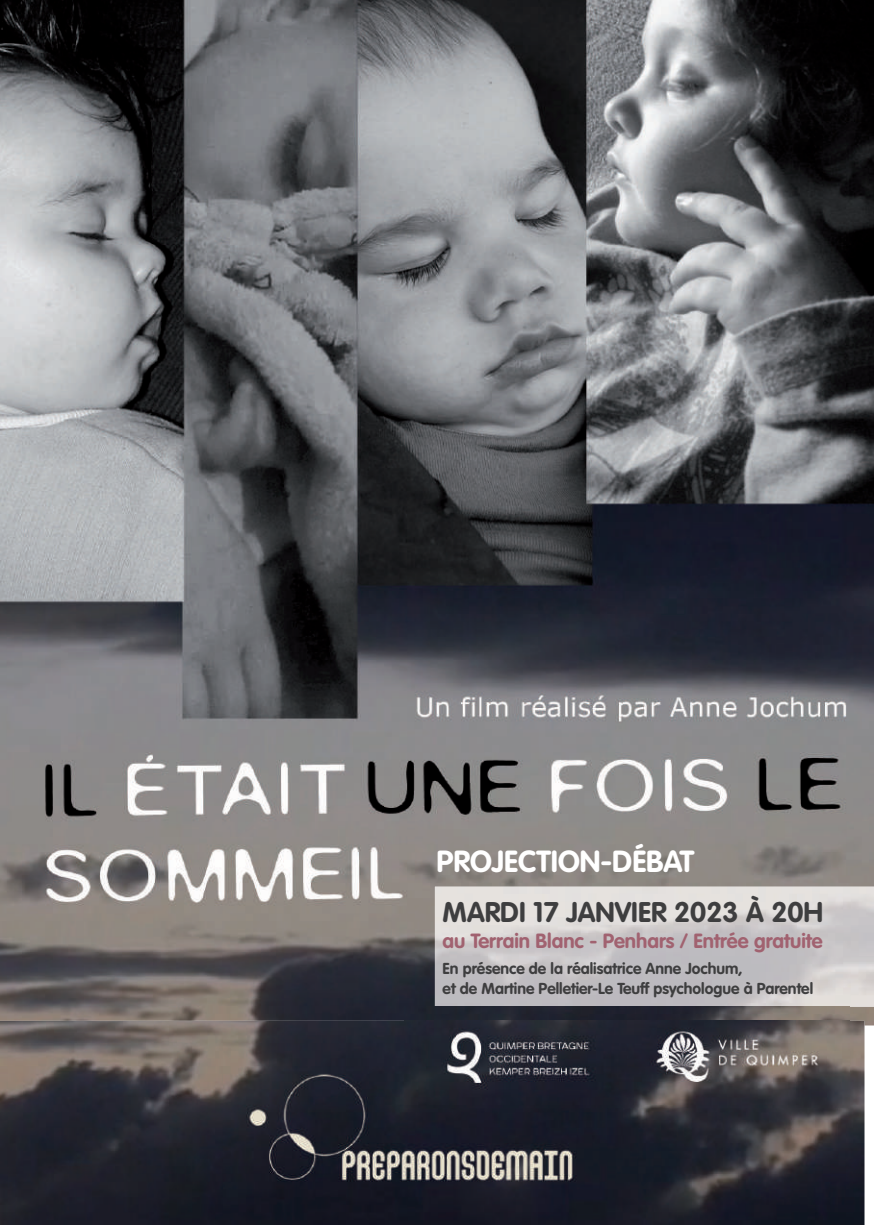
<style>
.page{position:relative;width:874px;height:1225px;background:#fff}
.page>*{position:absolute;margin:0;border:0;box-sizing:border-box;transform-origin:0 0}
.t1{font:700 30px "VAG Rounded";color:#fff}
.t2{font:700 28px "VAG Rounded";color:#3e3e3f}
.t3{font:700 20.2px "VAG Rounded";color:#a16270}
.t4{font:700 15.6px/20.2px "VAG Rounded";color:#3e3e3f}
</style>
<div class="page">
<img style="left:0;top:0;width:873px;height:1025px">
<img style="left:0;top:1020px;width:864px;height:205px">
<img style="left:434px;top:886px;width:439px;height:120px">
<img style="left:404px;top:1006px;width:445px;height:101px">
<h1 class="t1" style="left:436px;top:844px;width:259px">PROJECTION-DÉBAT</h1>
<h2 class="t2" style="left:442px;top:895px;width:382px">MARDI 17 JANVIER 2023 À 20H</h2>
<p class="t3" style="left:442px;top:929px;width:381px">au Terrain Blanc - Penhars / Entrée gratuite</p>
<p class="t4" style="left:442px;top:958px;width:372px">En présence de la réalisatrice Anne Jochum,<br>et de Martine Pelletier-Le Teuff psychologue à Parentel</p>
</div>
